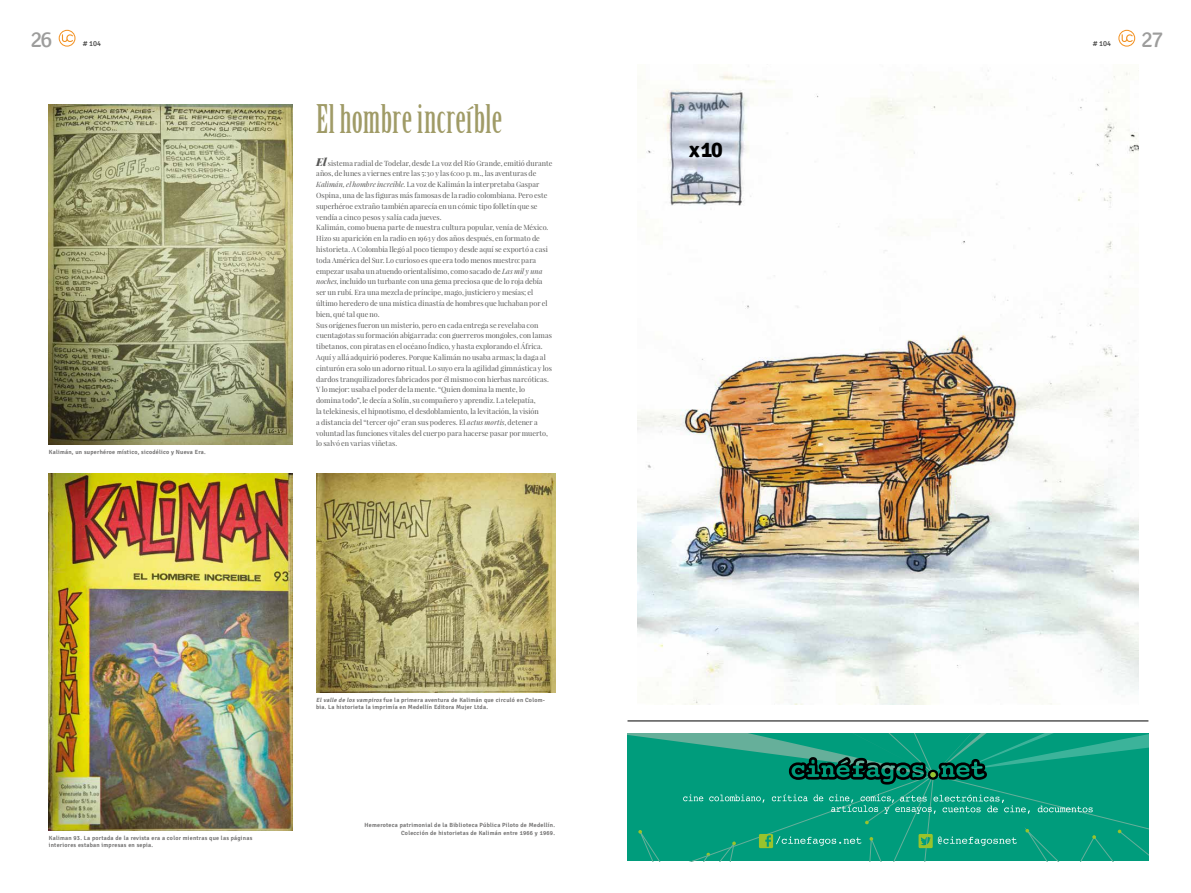
<style>
.page{position:relative;width:1191px;height:893px;background:#fff}
.page>*{position:absolute;margin:0;border:0;box-sizing:border-box;transform-origin:0 0}
.t1{font:38.55px "Birch Std";letter-spacing:.01em;color:#a09b67}
.t2{font:22.5px "Signika";color:#9d9d9c}
.t3{font:700 21.98px "Signika";color:#000}
.t4{font:9px/10.8px "Playfair Display";color:#575756}
.t5{font:7.5px "Signika";color:#3c3c3b}
.t6{font:600 6px/7.2px "Signika";letter-spacing:.04em;color:#706f6f}
.s1{font-weight:900;font-style:italic;font-size:13.5px}
.s2{font-style:italic}
</style>
<div class="page">
<svg style="left:59px;top:30px;width:16px;height:17px"></svg>
<svg style="left:1118px;top:30px;width:17px;height:17px"></svg>
<img style="left:637px;top:70px;width:501px;height:634px">
<hr style="left:627px;top:721px;width:521px;height:1px;background:#000">
<svg style="left:627px;top:733px;width:521px;height:128px;background:#0c9a7b"></svg>
<img style="left:316px;top:473px;width:239px;height:219px">
<img style="left:49px;top:104px;width:243px;height:340px">
<img style="left:49px;top:473px;width:243px;height:357px">
<h2 class="t2" style="left:30px;top:26px;width:24px">26</h2>
<p class="t5" style="left:83px;top:39px;width:20px"># 104</p>
<p class="t5" style="left:1092px;top:39px;width:20px"># 104</p>
<h2 class="t2" style="left:1141px;top:26px;width:24px">27</h2>
<p class="t6" style="left:49px;top:449px;width:159px">Kalimán, un superhéroe místico, sicodélico y Nueva Era.</p>
<h1 class="t1" style="left:316px;top:97px;width:188px">El hombre increíble</h1>
<p class="t4" style="left:316px;top:157px;width:238px"><span class="s1">El</span> sistema radial de Todelar, desde La voz del Río Grande, emitió durante años, de lunes a viernes entre las 5:30 y las 6:00 p. m., las aventuras de <span class="s2">Kalimán, el hombre increíble</span>. La voz de Kalimán la interpretaba Gaspar Ospina, una de las figuras más famosas de la radio colombiana. Pero este superhéroe extraño también aparecía en un cómic tipo folletín que se vendía a cinco pesos y salía cada jueves.<br>Kalimán, como buena parte de nuestra cultura popular, venía de México.<br>Hizo su aparición en la radio en 1963 y dos años después, en formato de historieta. A Colombia llegó al poco tiempo y desde aquí se exportó a casi toda América del Sur. Lo curioso es que era todo menos nuestro: para empezar usaba un atuendo orientalísimo, como sacado de <span class="s2">Las mil y una noches</span>, incluido un turbante con una gema preciosa que de lo roja debía ser un rubí. Era una mezcla de príncipe, mago, justiciero y mesías; el último heredero de una mística dinastía de hombres que luchaban por el bien, qué tal que no.<br>Sus orígenes fueron un misterio, pero en cada entrega se revelaba con cuentagotas su formación abigarrada: con guerreros mongoles, con lamas tibetanos, con piratas en el océano Índico, y hasta explorando el África.<br>Aquí y allá adquirió poderes. Porque Kalimán no usaba armas; la daga al cinturón era solo un adorno ritual. Lo suyo era la agilidad gimnástica y los dardos tranquilizadores fabricados por él mismo con hierbas narcóticas.<br>Y lo mejor: usaba el poder de la mente. “Quien domina la mente, lo<br>domina todo”, le decía a Solín, su compañero y aprendiz. La telepatía,<br>la telekinesis, el hipnotismo, el desdoblamiento, la levitación, la visión<br>a distancia del “tercer ojo” eran sus poderes. El <span class="s2">actus mortis</span>, detener a voluntad las funciones vitales del cuerpo para hacerse pasar por muerto, lo salvó en varias viñetas.</p>
<p class="t6" style="left:49px;top:835px;width:205px">Kaliman 93. La portada de la revista era a color mientras que las páginas interiores estaban impresas en sepia.</p>
<p class="t6" style="left:316px;top:697px;width:230px"><span class="s2">El valle de los vampiros</span> fue la primera aventura de Kalimán que circuló en Colom&shy;bia. La historieta la imprimía en Medellín Editora Mujer Ltda.</p>
<p class="t6" style="left:364px;top:822px;width:192px;text-align:right">Hemeroteca patrimonial de la Biblioteca Pública Piloto de Medellín.<br>Colección de historietas de Kalimán entre 1966 y 1969.</p>
<h3 class="t3" style="left:689px;top:136px;width:35px">x 10</h3>
</div>
